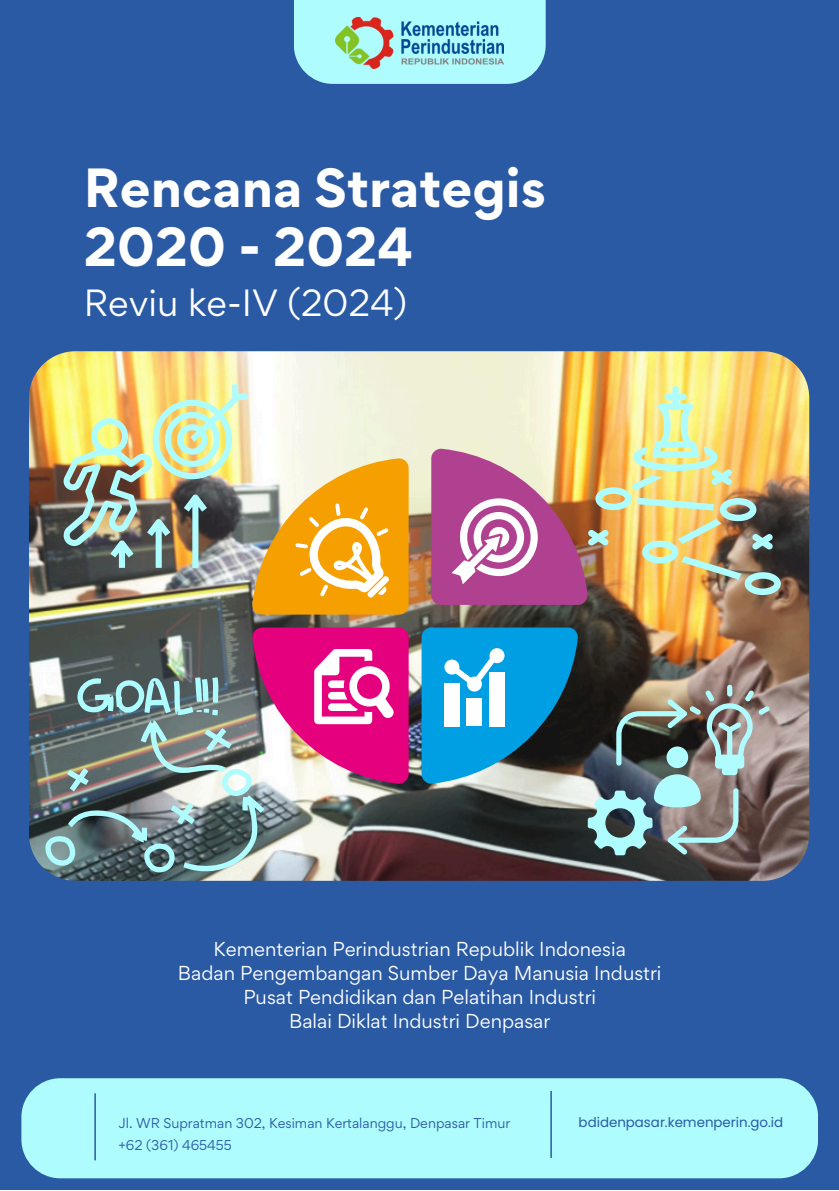
<style>
.page{position:relative;width:839px;height:1191px;background:#fff}
.page>*{position:absolute;margin:0;border:0;box-sizing:border-box;transform-origin:0 0}
.t1{font:700 49.2px/58.4px "Gordita";color:#fff}
.t2{font:33.8px "Gordita";color:#fff}
.t3{font:18px/24px "Gordita";color:#fff;text-align:center}
.t4{font:13.4px "Poppins";color:#2a5aa4}
.t5{font:12.6px "Gordita";color:#2a5aa4}
</style>
<div class="page">
<div style="left:0;top:0;width:838px;height:1190px;background:#2a5aa4"></div>
<div style="left:21px;top:1078px;width:797px;height:100px;background:#affcff;border-radius:39px"></div>
<img style="left:29px;top:351px;width:780px;height:530px">
<hr style="left:550px;top:1091px;width:2px;height:67px;background:#2a5aa4">
<hr style="left:94px;top:1093px;width:2px;height:67px;background:#2a5aa4">
<div style="left:294px;top:0;width:251px;height:84px;background:#affcff"></div>
<svg style="left:421px;top:628px;width:157px;height:156px;background:#1b8dbd"></svg>
<div style="left:467px;top:677px;width:15px;height:15px;background:#fff;border-radius:50%"></div>
<div style="left:489px;top:648px;width:15px;height:15px;background:#fff;border-radius:50%"></div>
<div style="left:444px;top:659px;width:15px;height:16px;background:#fff;border-radius:50%"></div>
<div style="left:444px;top:683px;width:15px;height:43px;background:#fff"></div>
<div style="left:466px;top:698px;width:15px;height:28px;background:#fff"></div>
<div style="left:489px;top:672px;width:15px;height:54px;background:#fff"></div>
<img style="left:335px;top:17px;width:168px;height:51px">
<img style="left:44px;top:628px;width:364px;height:250px">
<img style="left:62px;top:384px;width:346px;height:231px">
<img style="left:587px;top:685px;width:182px;height:170px">
<img style="left:431px;top:386px;width:349px;height:219px">
<h1 class="t1" style="left:84px;top:158px;width:463px">Rencana Strategis<br>2020 - 2024</h1>
<h2 class="t2" style="left:84px;top:280px;width:324px">Reviu ke-IV (2024)</h2>
<p class="t3" style="left:178px;top:936px;width:485px">Kementerian Perindustrian Republik Indonesia<br>Badan Pengembangan Sumber Daya Manusia Industri Pusat Pendidikan dan Pelatihan Industri<br>Balai Diklat Industri Denpasar</p>
<p class="t5" style="left:118px;top:1114px;width:393px">Jl. WR Supratman 302, Kesiman Kertalanggu, Denpasar Timur</p>
<p class="t5" style="left:118px;top:1136px;width:115px">+62 (361) 465455</p>
<p class="t4" style="left:578px;top:1113px;width:206px">bdidenpasar.kemenperin.go.id</p>
</div>
